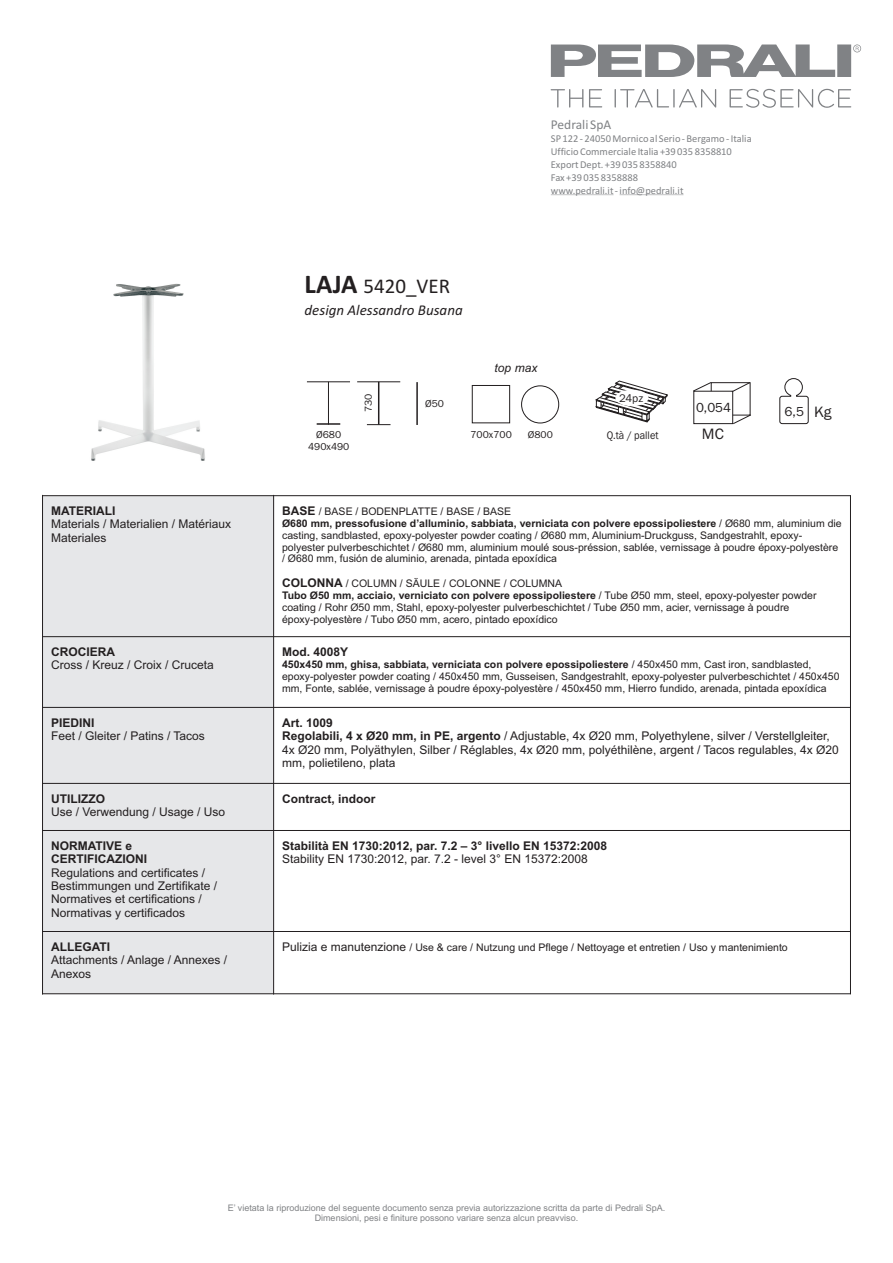
<style>
.page{position:relative;width:893px;height:1263px;background:#fff}
.page>*{position:absolute;margin:0;border:0;box-sizing:border-box;transform-origin:0 0}
.t1{font:21px "Calibri";color:#231f20}
.t2{font:15.6px "Franklin Gothic";color:#231f20}
.t3{font:italic 15px "Calibri";color:#231f20}
.t4{font:13.5px "Franklin Gothic";color:#231f20}
.t5{font:13.5px "Calibri";color:#808285}
.t6{font:12px/13.4px "Arial";color:#231f20}
.t7{font:700 12px/13.4px "Arial";color:#231f20}
.t8{font:italic 12px "Arial";color:#231f20}
.t9{font:11.4px "Franklin Gothic";color:#231f20;scale:.9 1}
.t10{font:11.4px "Franklin Gothic";color:#231f20}
.t11{font:10.5px/11.9px "Arial";color:#231f20}
.t12{font:10.5px/12.8px "Calibri";color:#808285}
.t13{font:10.35px/11.9px "Franklin Gothic";color:#231f20;text-align:center}
.t14{font:10.2px "Franklin Gothic";color:#231f20}
.t15{font:9px/10.1px "Arial";color:#808285;text-align:center}
.s1{font-weight:700;font-size:27px}
.s2{font-size:15.6px}
.s3{font-weight:700}
.s4{font-weight:700;font-size:12px}
.s5{font-weight:400}
.s6{font-size:12px}
</style>
<div class="page">
<div style="left:43px;top:496px;width:231px;height:141px;background:#e6e7e9"></div>
<div style="left:43px;top:637px;width:231px;height:70px;background:#e6e7e9"></div>
<div style="left:43px;top:707px;width:231px;height:76px;background:#e6e7e9"></div>
<div style="left:43px;top:783px;width:231px;height:47px;background:#e6e7e9"></div>
<div style="left:43px;top:830px;width:231px;height:101px;background:#e6e7e9"></div>
<div style="left:43px;top:931px;width:231px;height:63px;background:#e6e7e9"></div>
<hr style="left:42px;top:495px;width:1px;height:499px;background:#231f20">
<hr style="left:273px;top:495px;width:1px;height:499px;background:#231f20">
<hr style="left:850px;top:495px;width:1px;height:499px;background:#231f20">
<hr style="left:42px;top:993px;width:809px;height:1px;background:#231f20">
<hr style="left:42px;top:931px;width:809px;height:1px;background:#231f20">
<hr style="left:42px;top:830px;width:809px;height:1px;background:#231f20">
<hr style="left:42px;top:783px;width:809px;height:1px;background:#231f20">
<hr style="left:42px;top:707px;width:809px;height:1px;background:#231f20">
<hr style="left:42px;top:636px;width:809px;height:1px;background:#231f20">
<hr style="left:42px;top:495px;width:809px;height:1px;background:#231f20">
<hr style="left:378px;top:382px;width:1px;height:43px;background:#231f20">
<hr style="left:357px;top:382px;width:43px;height:1px;background:#231f20">
<svg style="left:367px;top:424px;width:23px;height:1px"></svg>
<hr style="left:328px;top:382px;width:1px;height:43px;background:#231f20">
<hr style="left:307px;top:382px;width:43px;height:1px;background:#231f20">
<hr style="left:317px;top:423px;width:23px;height:2px;background:#231f20">
<svg style="left:779px;top:378px;width:30px;height:46px"></svg>
<svg style="left:693px;top:382px;width:58px;height:43px"></svg>
<svg style="left:596px;top:381px;width:72px;height:41px"></svg>
<div style="left:615px;top:390px;width:33px;height:16px;background:#fff;border-radius:50%"></div>
<div style="left:472px;top:385px;width:38px;height:38px;border:1px solid #231f20"></div>
<div style="left:521px;top:386px;width:38px;height:37px;border:1px solid #231f20;border-radius:50%"></div>
<hr style="left:416px;top:382px;width:2px;height:43px;background:#231f20">
<img style="left:91px;top:283px;width:114px;height:178px">
<hr style="left:551px;top:195px;width:62px;height:1px;background:#808285">
<hr style="left:620px;top:195px;width:63px;height:1px;background:#808285">
<svg style="left:551px;top:44px;width:310px;height:64px"></svg>
<p class="t5" style="left:551px;top:119px;width:62px">Pedrali SpA</p>
<p class="t12" style="left:551px;top:133px;width:202px">SP 122 - 24050 Mornico al Serio - Bergamo - Italia Ufficio Commerciale Italia +39 035 8358810<br>Export Dept. +39 035 8358840<br>Fax +39 035 8358888<br>www.pedrali.it - info@pedrali.it</p>
<p class="t1" style="left:305px;top:277px;width:147px"><span class="s1">LAJA</span> 5420_VER</p>
<p class="t3" style="left:305px;top:303px;width:160px">design Alessandro Busana</p>
<p class="t8" style="left:495px;top:363px;width:44px">top max</p>
<p class="t13" style="left:363px;top:412px;width:20px;rotate:-90deg">730</p>
<p class="t13" style="left:425px;top:398px;width:20px">Ø50</p>
<p class="t10" style="left:619px;top:394px;width:26px">24pz</p>
<p class="t4" style="left:696px;top:402px;width:37px">0,054</p>
<p class="t4" style="left:785px;top:407px;width:49px">6,5 <span class="s2">Kg</span></p>
<p class="t13" style="left:308px;top:429px;width:43px">Ø680<br>490x490</p>
<p class="t13" style="left:470px;top:429px;width:43px">700x700</p>
<p class="t14" style="left:528px;top:431px;width:27px">Ø800</p>
<p class="t9" style="left:607px;top:431px;width:59px">Q.tà / pallet</p>
<p class="t2" style="left:702px;top:428px;width:23px">MC</p>
<p class="t6" style="left:51px;top:505px;width:182px"><span class="s3">MATERIALI<br></span>Materials / Materialien / Matériaux<br>Materiales</p>
<p class="t11" style="left:282px;top:506px;width:561px"><span class="s4">BASE</span> / BASE / BODENPLATTE / BASE / BASE<br><span class="s3">Ø680 mm, pressofusione d’alluminio, sabbiata, verniciata con polvere epossipoliestere</span> / Ø680 mm, aluminium die casting, sandblasted, epoxy-polyester powder coating / Ø680 mm, Aluminium-Druckguss, Sandgestrahlt, epoxy&shy;polyester pulverbeschichtet / Ø680 mm, aluminium moulé sous-préssion, sablée, vernissage à poudre époxy-polyestère / Ø680 mm, fusión de aluminio, arenada, pintada epoxídica</p>
<p class="t11" style="left:282px;top:578px;width:536px"><span class="s4">COLONNA</span> / COLUMN / SÄULE / COLONNE / COLUMNA<br><span class="s3">Tubo Ø50 mm, acciaio, verniciato con polvere epossipoliestere</span> / Tube Ø50 mm, steel, epoxy-polyester powder coating / Rohr Ø50 mm, Stahl, epoxy-polyester pulverbeschichtet / Tube Ø50 mm, acier, vernissage à poudre époxy-polyestère / Tubo Ø50 mm, acero, pintado epoxídico</p>
<p class="t6" style="left:51px;top:646px;width:164px"><span class="s3">CROCIERA<br></span>Cross / Kreuz / Croix / Cruceta</p>
<p class="t7" style="left:282px;top:646px;width:68px">Mod. 4008Y</p>
<p class="t11" style="left:282px;top:659px;width:559px"><span class="s3">450x450 mm, ghisa, sabbiata, verniciata con polvere epossipoliestere</span> / 450x450 mm, Cast iron, sandblasted, epoxy-polyester powder coating / 450x450 mm, Gusseisen, Sandgestrahlt, epoxy-polyester pulverbeschichtet / 450x450 mm, Fonte, sablée, vernissage à poudre époxy-polyestère / 450x450 mm, Hierro fundido, arenada, pintada epoxídica</p>
<p class="t6" style="left:51px;top:717px;width:155px"><span class="s3">PIEDINI<br></span>Feet / Gleiter / Patins / Tacos</p>
<p class="t6" style="left:282px;top:717px;width:558px"><span class="s3">Art. 1009<br>Regolabili, 4 x Ø20 mm, in PE, argento</span> / Adjustable, 4x Ø20 mm, Polyethylene, silver / Verstellgleiter, 4x Ø20 mm, Polyäthylen, Silber / Réglables, 4x Ø20 mm, polyéthilène, argent / Tacos regulables, 4x Ø20 mm, polietileno, plata</p>
<p class="t6" style="left:51px;top:793px;width:176px"><span class="s3">UTILIZZO<br></span>Use / Verwendung / Usage / Uso</p>
<p class="t7" style="left:282px;top:793px;width:95px">Contract, indoor</p>
<p class="t6" style="left:51px;top:840px;width:168px"><span class="s3">NORMATIVE e<br>CERTIFICAZIONI<br></span>Regulations and certificates /<br>Bestimmungen und Zertifikate /<br>Normatives et certifications /<br>Normativas y certificados</p>
<p class="t7" style="left:282px;top:840px;width:326px">Stabilità EN 1730:2012, par. 7.2 – 3° livello EN 15372:2008<br><span class="s5">Stability EN 1730:2012, par. 7.2 - level 3° EN 15372:2008</span></p>
<p class="t6" style="left:51px;top:941px;width:178px"><span class="s3">ALLEGATI<br></span>Attachments / Anlage / Annexes /<br>Anexos</p>
<p class="t11" style="left:282px;top:942px;width:507px"><span class="s6">Pulizia e manutenzione</span> / Use &amp; care / Nutzung und Pflege / Nettoyage et entretien / Uso y mantenimiento</p>
<p class="t15" style="left:228px;top:1203px;width:439px">E’ vietata la riproduzione del seguente documento senza previa autorizzazione scritta da parte di Pedrali SpA.<br>Dimensioni, pesi e finiture possono variare senza alcun preavviso.</p>
</div>
